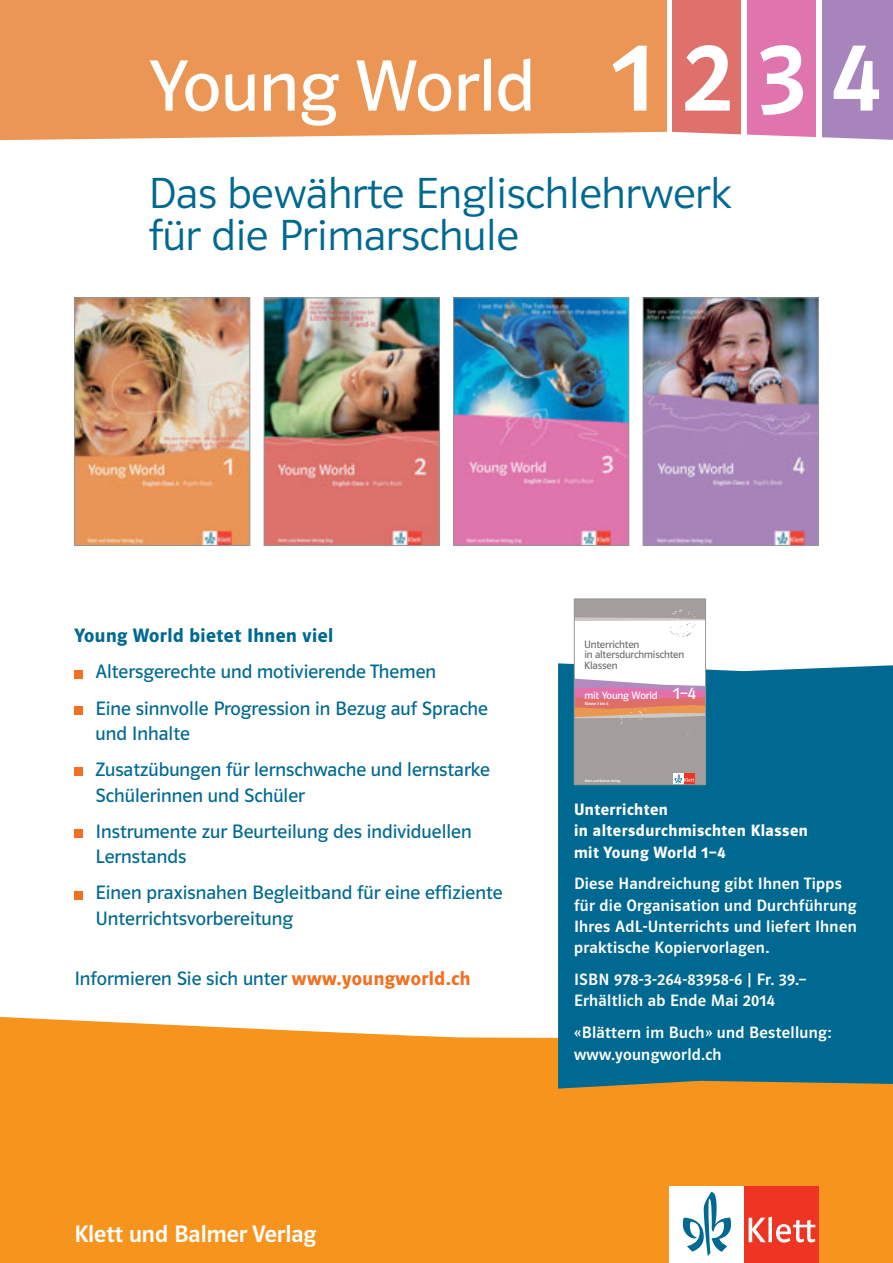
<style>
.page{position:relative;width:893px;height:1263px;background:#fff}
.page>*{position:absolute;margin:0;border:0;box-sizing:border-box;transform-origin:0 0}
.t1{font:75px "Polo 22 K Buch";color:#fff}
.t2{font:45px/42.5px "Polo 22 K Leicht";color:#006991}
.t3{font:24px "Polo ST11 K Krftg";color:#fff}
.t4{font:19.5px/36.2px "Polo ST11 K Buch";color:#006991}
.t5{font:19.5px "Polo ST11 K Hfett";letter-spacing:.025em;color:#006991}
.t6{font:18.15px "Polo 22 K Buch";color:#fff}
.t7{font:16.5px/21.3px "Polo ST11 K Krftg";letter-spacing:.02em;color:#fff}
.t8{font:16.5px/21.3px "Polo ST11 K Hfett";letter-spacing:.03em;color:#fff}
.t9{font:11.1px/10.4px "Polo 22 K Buch";letter-spacing:-.015em;color:#6d6e71}
.t10{font:11.1px "Polo 22 K Buch";letter-spacing:-.02em;color:#fff}
.t11{font:4.2px "Polo ST11 K Krftg";color:#fff}
.t12{font:3.6px "Polo ST11 K Krftg";color:#fff}
.s1{font-family:"Polo 22 K Krftg";font-size:105px}
.s2{font-family:"Polo ST11 K Hfett";color:#f36f21}
</style>
<div class="page">
<div style="left:0;top:1016px;width:893px;height:247px;background:#f7941e"></div>
<div style="left:670px;top:1186px;width:74px;height:77px;background:#fff"></div>
<div style="left:744px;top:1186px;width:74px;height:77px;background:#ee3524"></div>
<svg style="left:749px;top:1217px;width:66px;height:25px"></svg>
<svg style="left:683px;top:1192px;width:48px;height:64px"></svg>
<div style="left:74px;top:829px;width:9px;height:9px;background:#f36f21"></div>
<div style="left:74px;top:891px;width:9px;height:8px;background:#f36f21"></div>
<div style="left:558px;top:785px;width:335px;height:303px;background:#006991"></div>
<div style="left:0;top:0;width:666px;height:149px;background:#eb9655"></div>
<div style="left:747px;top:0;width:68px;height:149px;background:#e074ad"></div>
<div style="left:822px;top:0;width:71px;height:149px;background:#a884bc"></div>
<div style="left:673px;top:0;width:68px;height:149px;background:#de716b"></div>
<img style="left:0;top:132px;width:893px;height:653px">
<svg style="left:576px;top:601px;width:128px;height:20px;background:#a9a4a2"></svg>
<img style="left:667px;top:608px;width:29px;height:12px">
<img style="left:667px;top:620px;width:29px;height:17px">
<svg style="left:576px;top:679px;width:128px;height:104px;background:#b9989a"></svg>
<div style="left:574px;top:599px;width:132px;height:186px;border:1px solid #939598"></div>
<h1 class="t1" style="left:149px;top:46px;width:733px">Young World <span class="s1">1 2 3 4</span></h1>
<h2 class="t2" style="left:149px;top:172px;width:584px">Das bewährte Englischlehrwerk für die Primarschule</h2>
<p class="t5" style="left:74px;top:625px;width:260px">Young World bietet Ihnen viel</p>
<p class="t4" style="left:96px;top:654px;width:394px">Altersgerechte und motivierende Themen<br>Eine sinnvolle Progression in Bezug auf Sprache</p>
<p class="t4" style="left:96px;top:716px;width:396px">und Inhalte<br>Zusatzübungen für lernschwache und lernstarke</p>
<p class="t4" style="left:96px;top:777px;width:378px">Schülerinnen und Schüler<br>Instrumente zur Beurteilung des individuellen</p>
<p class="t4" style="left:96px;top:839px;width:408px">Lernstands<br>Einen praxisnahen Begleitband für eine effiziente</p>
<p class="t4" style="left:96px;top:900px;width:199px">Unterrichtsvorbereitung</p>
<p class="t4" style="left:74px;top:960px;width:398px">Informieren Sie sich unter <span class="s2">www.youngworld.ch</span></p>
<p class="t3" style="left:74px;top:1221px;width:243px">Klett und Balmer Verlag</p>
<p class="t9" style="left:584px;top:639px;width:102px">Unterrichten<br>in altersdurchmischten<br>Klassen</p>
<p class="t10" style="left:584px;top:689px;width:75px">mit Young World</p>
<p class="t11" style="left:585px;top:701px;width:25px">Klasse 3 bis 6</p>
<p class="t6" style="left:673px;top:683px;width:25px">1–4</p>
<p class="t12" style="left:585px;top:778px;width:37px">Klett und Balmer Verlag</p>
<p class="t8" style="left:574px;top:799px;width:235px">Unterrichten<br>in altersdurchmischten Klassen mit Young World 1–4</p>
<p class="t7" style="left:574px;top:873px;width:284px">Diese Handreichung gibt Ihnen Tipps für die Organisation und Durchführung Ihres AdL-Unterrichts und liefert Ihnen praktische Kopiervorlagen.</p>
<p class="t7" style="left:574px;top:969px;width:234px">ISBN 978-3-264-83958-6 | Fr. 39.–<br>Erhältlich ab Ende Mai 2014</p>
<p class="t7" style="left:574px;top:1022px;width:259px">«Blättern im Buch» und Bestellung: www.youngworld.ch</p>
</div>
